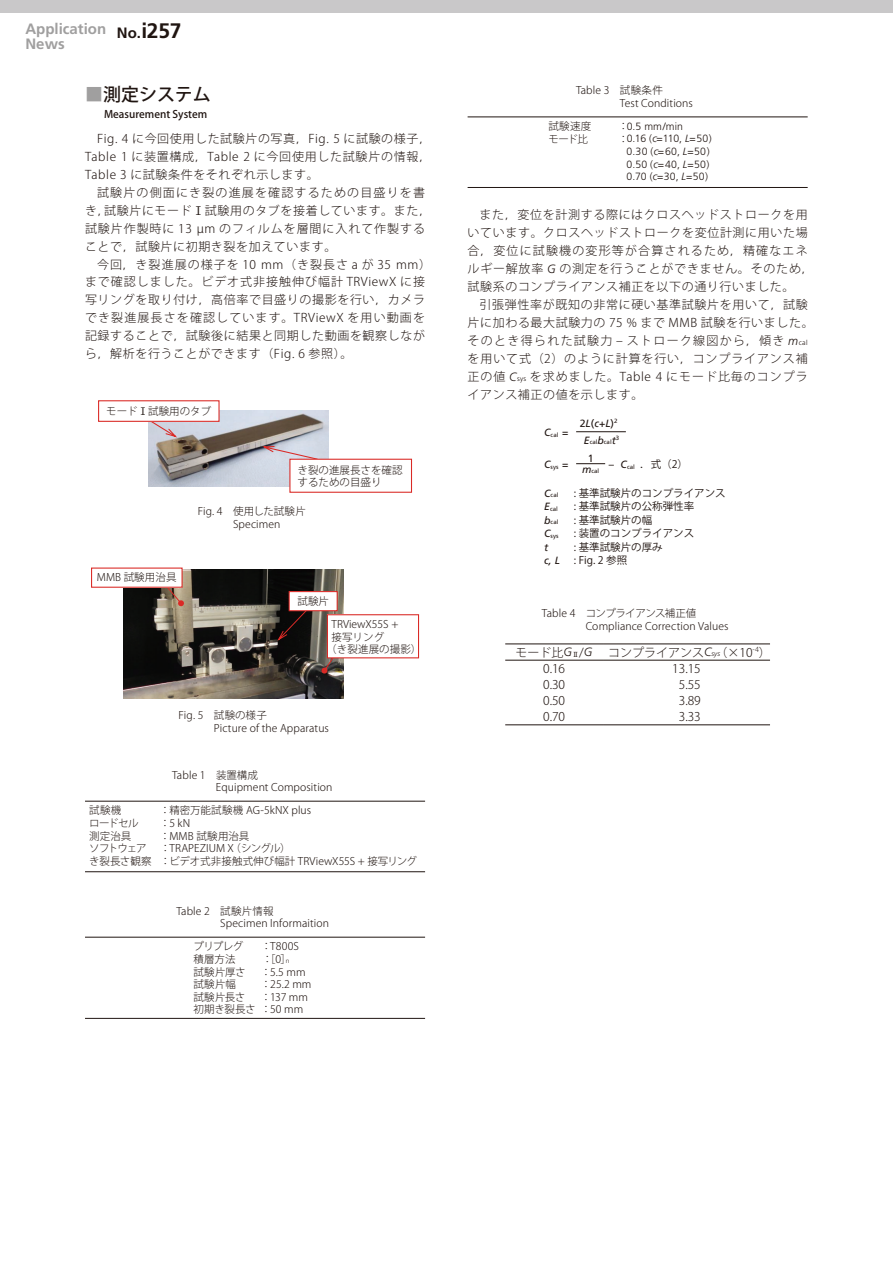
<style>
.page{position:relative;width:893px;height:1263px;background:#fff}
.page>*{position:absolute;margin:0;border:0;box-sizing:border-box;transform-origin:0 0}
.t1{font:700 21px "Frutiger";color:#201511}
.t2{font:18px "Koz Go Pro Medium 90 msp RKSJ H";color:#201511}
.t3{font:700 15px/15px "Frutiger";color:#a09f9f}
.t4{font:700 15px "Frutiger";color:#201511}
.t5{font:12px/18px "Koz Go Pro Light 90 msp RKSJ H";letter-spacing:.055em;color:#201511}
.t6{font:12px/18px "Koz Go Pro Light 90 msp RKSJ H";letter-spacing:.075em;color:#201511}
.t7{font:12px "Koz Go Pro Light 90 msp RKSJ H";color:#201511}
.t8{font:10.5px/12.6px "Koz Go Pro Light 90 msp RKSJ H";letter-spacing:.01em;color:#201511}
.t9{font:300 10.5px/12.6px "Frutiger";letter-spacing:.015em;color:#201511}
.t10{font:10.5px "Koz Go Pr 6 N Regular 90 msp RKSJ H";color:#201511}
.t11{font:10.5px/12.6px "Koz Go Pr 6 N Light 90 msp RKSJ H";color:#201511}
.t12{font:10.5px "Koz Go Pro Medium 90 msp RKSJ H";color:#201511}
.t13{font:10.5px/12.6px "Koz Go Pro Light 90 msp RKSJ H";letter-spacing:-.01em;color:#201511}
.t14{font:10.5px "Frutiger LT Std";color:#201511}
.t15{font:italic 10.5px "Frutiger";color:#201511}
.t16{font:italic 10.5px "Frutiger LT Std";color:#201511}
.t17{font:6.15px "Frutiger LT Std";color:#201511}
.t18{font:6.15px "Frutiger";color:#201511}
.s1{color:#a09f9f}
.s2{font-family:"Gothic BBB Pr 6 N Medium 90 msp RKSJ H"}
.s3{font-family:"G Gothic BBB Pro Medium 90 msp RKSJ H"}
.s4{font-size:6.15px}
.s5{font-family:"Koz Go Pro Light 90 msp RKSJ H";font-weight:400}
.s6{font-style:italic}
.s7{font-family:"Frutiger";font-weight:300;font-style:italic}
.s8{font-family:"Frutiger";font-weight:300;font-size:7.05px}
.s9{font-style:italic;font-size:10.5px}
.s10{font-size:10.5px}
.s11{font-family:"Frutiger";font-style:italic;font-size:10.5px}
.s12{font-family:"Gothic BBB Pr 6 N Medium 90 msp RKSJ H";font-size:7.05px}
.s13{font-family:"Frutiger";font-weight:300;font-style:italic;font-size:7.05px}
</style>
<div class="page">
<img style="left:149px;top:411px;width:179px;height:76px">
<svg style="left:262px;top:446px;width:56px;height:14px"></svg>
<div style="left:290px;top:459px;width:121px;height:33px;background:#fff"></div>
<div style="left:289px;top:459px;width:123px;height:34px;border:1px solid #da2a26"></div>
<svg style="left:148px;top:422px;width:29px;height:16px"></svg>
<div style="left:99px;top:401px;width:120px;height:20px;background:#fff"></div>
<div style="left:98px;top:400px;width:122px;height:22px;border:1px solid #da2a26"></div>
<img style="left:124px;top:570px;width:219px;height:129px">
<svg style="left:162px;top:581px;width:22px;height:26px"></svg>
<div style="left:92px;top:568px;width:90px;height:19px;background:#fff"></div>
<div style="left:91px;top:568px;width:92px;height:20px;border:1px solid #da2a26"></div>
<svg style="left:277px;top:603px;width:36px;height:38px"></svg>
<div style="left:289px;top:592px;width:48px;height:19px;background:#fff"></div>
<div style="left:289px;top:591px;width:49px;height:20px;border:1px solid #da2a26"></div>
<svg style="left:321px;top:636px;width:26px;height:38px"></svg>
<div style="left:327px;top:615px;width:91px;height:43px;background:#fff"></div>
<div style="left:327px;top:614px;width:92px;height:44px;border:1px solid #da2a26"></div>
<hr style="left:85px;top:872px;width:340px;height:1px;background:#201511">
<hr style="left:85px;top:801px;width:340px;height:1px;background:#201511">
<hr style="left:85px;top:1018px;width:340px;height:1px;background:#201511">
<hr style="left:85px;top:937px;width:340px;height:1px;background:#201511">
<hr style="left:468px;top:187px;width:340px;height:1px;background:#201511">
<hr style="left:468px;top:117px;width:340px;height:1px;background:#201511">
<hr style="left:576px;top:431px;width:50px;height:1px;background:#201511">
<svg style="left:576px;top:463px;width:29px;height:1px"></svg>
<hr style="left:505px;top:725px;width:98px;height:1px;background:#201511">
<hr style="left:603px;top:725px;width:167px;height:1px;background:#201511">
<hr style="left:505px;top:644px;width:98px;height:1px;background:#201511">
<hr style="left:603px;top:644px;width:167px;height:1px;background:#201511">
<hr style="left:505px;top:660px;width:98px;height:1px;background:#201511">
<hr style="left:603px;top:660px;width:167px;height:1px;background:#201511">
<div style="left:0;top:0;width:893px;height:13px;background:#c9c8c9"></div>
<h1 class="t1" style="left:141px;top:22px;width:42px">i257</h1>
<p class="t3" style="left:26px;top:23px;width:82px">Application<br>News</p>
<p class="t4" style="left:117px;top:26px;width:26px">No.</p>
<h2 class="t2" style="left:85px;top:88px;width:127px"><span class="s1">■</span>測定システム</h2>
<p class="t12" style="left:104px;top:111px;width:105px">Measurement System</p>
<p class="t5" style="left:85px;top:131px;width:348px;text-align:justify;text-indent:12px">Fig. 4 に今回使用した試験片の写真，Fig. 5 に試験の様子，Table 1 に装置構成，Table 2 に今回使用した試験片の情報，Table 3 に試験条件をそれぞれ示します。</p>
<p class="t6" style="left:85px;top:185px;width:348px;text-indent:12px">試験片の側面にき裂の進展を確認するための目盛りを書き，試験片にモード<span class="s2">Ⅰ</span>試験用のタブを接着しています。また，試験片作製時に 13 µm のフィルムを層間に入れて作製することで，試験片に初期き裂を加えています。</p>
<p class="t5" style="left:85px;top:257px;width:347px;text-indent:12px">今回，き裂進展の様子を 10 mm（き裂長さ a が 35 mm）まで確認しました。ビデオ式非接触伸び幅計 TRViewX に接写リングを取り付け，高倍率で目盛りの撮影を行い，カメラでき裂進展長さを確認しています。TRViewX を用い動画を記録することで，試験後に結果と同期した動画を観察しながら，解析を行うことができます（Fig. 6 参照）。</p>
<p class="t11" style="left:106px;top:406px;width:106px">モード<span class="s3">Ⅰ</span>試験用のタブ</p>
<p class="t11" style="left:298px;top:465px;width:106px">き裂の進展長さを確認するための目盛り</p>
<p class="t11" style="left:97px;top:573px;width:81px">MMB 試験用治具</p>
<p class="t8" style="left:233px;top:506px;width:74px;text-indent:-35px">Fig. 4　使用した試験片<br>Specimen</p>
<p class="t11" style="left:297px;top:596px;width:33px">試験片</p>
<p class="t11" style="left:331px;top:619px;width:68px">TRViewX55S +</p>
<p class="t11" style="left:331px;top:632px;width:54px">接写リング</p>
<p class="t11" style="left:326px;top:644px;width:97px">（き裂進展の撮影）</p>
<p class="t8" style="left:214px;top:710px;width:117px;text-indent:-35px">Fig. 5　試験の様子<br>Picture of the Apparatus</p>
<p class="t8" style="left:216px;top:770px;width:118px;text-indent:-44px">Table 1　装置構成<br>Equipment Composition</p>
<p class="t8" style="left:89px;top:806px;width:34px">試験機</p>
<p class="t8" style="left:160px;top:806px;width:153px">：精密万能試験機 AG-5kNX plus</p>
<p class="t8" style="left:89px;top:818px;width:51px">ロードセル</p>
<p class="t8" style="left:160px;top:818px;width:32px">：5 kN</p>
<p class="t8" style="left:89px;top:831px;width:43px">測定治具</p>
<p class="t8" style="left:160px;top:831px;width:91px">：MMB 試験用治具</p>
<p class="t8" style="left:89px;top:843px;width:59px">ソフトウェア</p>
<p class="t8" style="left:89px;top:843px;width:329px;text-indent:71px">：TRAPEZIUM X（シングル）<br>き裂長さ観察 ：ビデオ式非接触式伸び幅計 TRViewX55S + 接写リング</p>
<p class="t8" style="left:220px;top:906px;width:110px;text-indent:-44px">Table 2　試験片情報<br>Specimen Informaition</p>
<p class="t8" style="left:193px;top:942px;width:51px">プリプレグ</p>
<p class="t8" style="left:261px;top:942px;width:39px">：T800S</p>
<p class="t8" style="left:193px;top:954px;width:44px">積層方法</p>
<p class="t8" style="left:262px;top:954px;width:30px">：［0］<span class="s4">n</span></p>
<p class="t8" style="left:193px;top:967px;width:54px">試験片厚さ</p>
<p class="t8" style="left:261px;top:967px;width:46px">：5.5 mm</p>
<p class="t8" style="left:193px;top:979px;width:44px">試験片幅</p>
<p class="t8" style="left:261px;top:979px;width:52px">：25.2 mm</p>
<p class="t8" style="left:193px;top:992px;width:53px">試験片長さ</p>
<p class="t13" style="left:193px;top:992px;width:116px;text-indent:67px">：137 mm初期き裂長さ ：50 mm</p>
<p class="t8" style="left:620px;top:86px;width:75px;text-indent:-44px">Table 3　試験条件<br>Test Conditions</p>
<p class="t8" style="left:548px;top:121px;width:44px">試験速度</p>
<p class="t9" style="left:618px;top:121px;width:67px"><span class="s5">：</span>0.5 mm/min</p>
<p class="t8" style="left:548px;top:134px;width:41px">モード比</p>
<p class="t9" style="left:627px;top:133px;width:86px;text-indent:-9px"><span class="s5">：</span>0.16 (<span class="s6">c</span>=110, <span class="s6">L</span>=50)<br>0.30 (<span class="s6">c</span>=60, <span class="s6">L</span>=50)<br>0.50 (<span class="s6">c</span>=40, <span class="s6">L</span>=50)<br>0.70 (<span class="s6">c</span>=30, <span class="s6">L</span>=50)</p>
<p class="t5" style="left:468px;top:207px;width:347px;text-indent:12px">また，変位を計測する際にはクロスヘッドストロークを用いています。クロスヘッドストロークを変位計測に用いた場合，変位に試験機の変形等が合算されるため，精確なエネルギー解放率 <span class="s7">G</span> の測定を行うことができません。そのため，試験系のコンプライアンス補正を以下の通り行いました。</p>
<p class="t5" style="left:468px;top:297px;width:348px;text-indent:12px">引張弾性率が既知の非常に硬い基準試験片を用いて，試験片に加わる最大試験力の 75 % まで MMB 試験を行いました。そのとき得られた試験力 ‒ ストローク線図から，傾き <span class="s7">m</span><span class="s8">cal</span>を用いて式（2）のように計算を行い，コンプライアンス補正の値 <span class="s7">C</span><span class="s8">sys</span> を求めました。Table 4 にモード比毎のコンプライアンス補正の値を示します。</p>
<p class="t17" style="left:584px;top:439px;width:37px"><span class="s9">E</span>cal<span class="s9">b</span>cal<span class="s9">t</span>3</p>
<p class="t14" style="left:580px;top:417px;width:39px">2<span class="s6">L</span>(<span class="s6">c</span>+<span class="s6">L</span>)<sup>2</sup></p>
<p class="t17" style="left:544px;top:431px;width:26px"><span class="s9">C</span>cal <span class="s10">=</span></p>
<p class="t17" style="left:544px;top:463px;width:26px"><span class="s9">C</span>sys <span class="s10">=</span></p>
<p class="t14" style="left:588px;top:452px;width:7px">1</p>
<p class="t10" style="left:640px;top:460px;width:49px">．式（2）</p>
<p class="t17" style="left:621px;top:463px;width:16px"><span class="s9">C</span>cal</p>
<p class="t14" style="left:609px;top:458px;width:7px">–</p>
<p class="t16" style="left:582px;top:463px;width:11px">m</p>
<p class="t17" style="left:591px;top:468px;width:9px">cal</p>
<p class="t18" style="left:544px;top:493px;width:16px"><span class="s9">C</span>cal</p>
<p class="t10" style="left:574px;top:489px;width:153px">: 基準試験片のコンプライアンス</p>
<p class="t17" style="left:544px;top:505px;width:15px"><span class="s11">E</span>cal</p>
<p class="t10" style="left:574px;top:502px;width:122px">: 基準試験片の公称弾性率</p>
<p class="t17" style="left:544px;top:519px;width:16px"><span class="s9">b</span>cal</p>
<p class="t10" style="left:574px;top:516px;width:80px">: 基準試験片の幅</p>
<p class="t17" style="left:544px;top:532px;width:16px"><span class="s9">C</span>sys</p>
<p class="t10" style="left:574px;top:529px;width:122px">: 装置のコンプライアンス</p>
<p class="t16" style="left:544px;top:541px;width:6px">t</p>
<p class="t10" style="left:574px;top:543px;width:90px">: 基準試験片の厚み</p>
<p class="t15" style="left:544px;top:556px;width:17px">c, L</p>
<p class="t10" style="left:574px;top:556px;width:55px">: Fig. 2 参照</p>
<p class="t8" style="left:586px;top:608px;width:144px;text-indent:-44px">Table 4　コンプライアンス補正値<br>Compliance Correction Values</p>
<p class="t5" style="left:516px;top:645px;width:78px">モード比<span class="s7">G</span><span class="s12">Ⅱ</span>/<span class="s7">G</span></p>
<p class="t7" style="left:608px;top:648px;width:164px">コンプライアンス<span class="s7">C</span><span class="s13">sys</span>（×10<sup>-4</sup>）</p>
<p class="t5" style="left:543px;top:661px;width:23px">0.16</p>
<p class="t5" style="left:672px;top:661px;width:30px">13.15</p>
<p class="t5" style="left:543px;top:677px;width:23px">0.30</p>
<p class="t5" style="left:679px;top:677px;width:23px">5.55</p>
<p class="t5" style="left:543px;top:693px;width:23px">0.50</p>
<p class="t5" style="left:679px;top:693px;width:24px">3.89</p>
<p class="t5" style="left:543px;top:709px;width:23px">0.70</p>
<p class="t5" style="left:679px;top:709px;width:23px">3.33</p>
</div>
